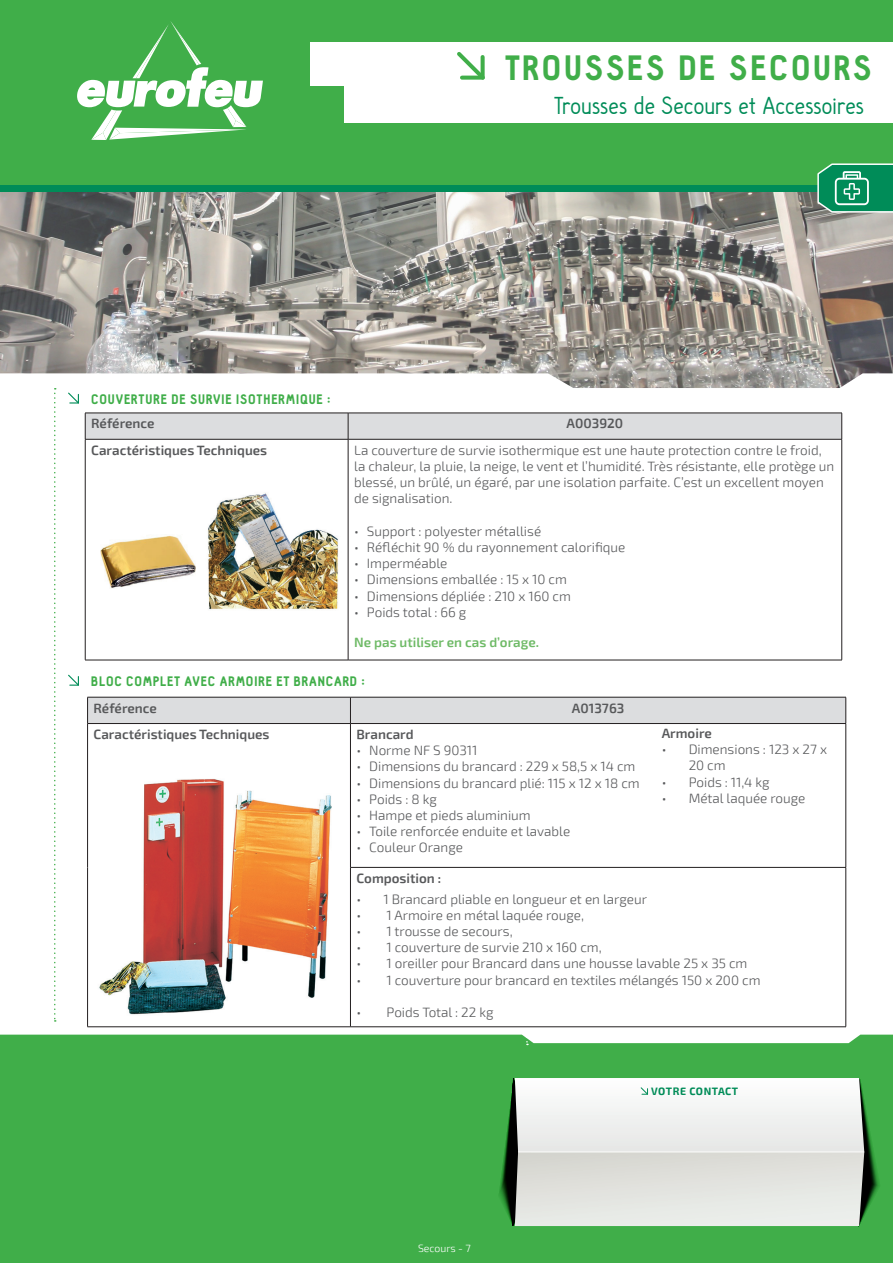
<style>
.page{position:relative;width:893px;height:1263px;background:#fff}
.page>*{position:absolute;margin:0;border:0;box-sizing:border-box;transform-origin:0 0}
.t1{font:900 34.5px "Hallosans";letter-spacing:.08em;color:#40ae49}
.t2{font:25.5px "Hallo Sans";letter-spacing:-.005em;color:#008c58}
.t3{font:300 13.5px/16.2px "Exo 2";color:#57585a}
.t4{font:600 13.5px "Exo 2";color:#57585a}
.t5{font:900 13.5px "Hallosans";letter-spacing:.06em;color:#40ae49}
.t6{font:600 13.5px "Exo 2";color:#6eba66}
.t7{font:700 10.5px "Exo 2";letter-spacing:.045em;color:#008c58}
.t8{font:300 10.5px "Exo 2";color:#fff}
</style>
<div class="page">
<div style="left:0;top:1035px;width:893px;height:228px;background:#40ae49"></div>
<svg style="left:498px;top:1078px;width:383px;height:149px"></svg>
<img style="left:0;top:191px;width:893px;height:197px">
<div style="left:0;top:0;width:893px;height:188px;background:#40ae49"></div>
<div style="left:0;top:185px;width:893px;height:6px;background:#008c58"></div>
<div style="left:311px;top:43px;width:582px;height:43px;background:#fff"></div>
<div style="left:345px;top:74px;width:548px;height:48px;background:#fff"></div>
<svg style="left:457px;top:52px;width:28px;height:28px"></svg>
<svg style="left:54px;top:388px;width:2px;height:634px"></svg>
<svg style="left:816px;top:163px;width:77px;height:51px;background:#329f74"></svg>
<svg style="left:68px;top:392px;width:11px;height:12px"></svg>
<svg style="left:85px;top:413px;width:757px;height:26px;background:#d6d7d9"></svg>
<hr style="left:85px;top:439px;width:263px;height:1px;background:#231f20">
<hr style="left:85px;top:439px;width:1px;height:221px;background:#231f20">
<hr style="left:348px;top:439px;width:494px;height:1px;background:#231f20">
<hr style="left:348px;top:439px;width:1px;height:221px;background:#231f20">
<hr style="left:841px;top:439px;width:1px;height:221px;background:#231f20">
<hr style="left:85px;top:660px;width:263px;height:1px;background:#231f20">
<hr style="left:348px;top:660px;width:494px;height:1px;background:#231f20">
<svg style="left:526px;top:866px;width:2px;height:179px"></svg>
<div style="left:87px;top:697px;width:759px;height:26px;background:#dcdddf"></div>
<hr style="left:87px;top:723px;width:263px;height:1px;background:#231f20">
<hr style="left:87px;top:724px;width:1px;height:143px;background:#231f20">
<hr style="left:350px;top:723px;width:496px;height:1px;background:#231f20">
<hr style="left:350px;top:724px;width:1px;height:143px;background:#231f20">
<hr style="left:845px;top:724px;width:1px;height:143px;background:#231f20">
<hr style="left:87px;top:867px;width:1px;height:159px;background:#231f20">
<hr style="left:350px;top:867px;width:496px;height:1px;background:#231f20">
<hr style="left:350px;top:867px;width:1px;height:159px;background:#231f20">
<hr style="left:845px;top:867px;width:1px;height:159px;background:#231f20">
<hr style="left:87px;top:1026px;width:263px;height:1px;background:#231f20">
<hr style="left:350px;top:1026px;width:496px;height:1px;background:#231f20">
<svg style="left:68px;top:674px;width:11px;height:12px"></svg>
<img style="left:101px;top:535px;width:95px;height:53px">
<img style="left:208px;top:493px;width:130px;height:117px">
<img style="left:99px;top:779px;width:233px;height:236px">
<svg style="left:77px;top:21px;width:186px;height:119px"></svg>
<h1 class="t1" style="left:505px;top:49px;width:368px">TROUSSES DE SECOURS</h1>
<h2 class="t2" style="left:554px;top:92px;width:312px">Trousses de Secours et Accessoires</h2>
<p class="t5" style="left:91px;top:391px;width:241px">COUVERTURE DE SURVIE ISOTHERMIQUE :</p>
<p class="t4" style="left:91px;top:416px;width:65px">Référence</p>
<p class="t4" style="left:567px;top:416px;width:58px">A003920</p>
<p class="t4" style="left:91px;top:442px;width:177px">Caractéristiques Techniques</p>
<p class="t3" style="left:354px;top:442px;width:482px">La couverture de survie isothermique est une haute protection contre le froid, la chaleur, la pluie, la neige, le vent et l’humidité. Très résistante, elle protège un blessé, un brûlé, un égaré, par une isolation parfaite. C’est un excellent moyen de signalisation.</p>
<p class="t3" style="left:354px;top:523px;width:189px">• Support : polyester métallisé</p>
<p class="t3" style="left:354px;top:539px;width:273px">• Réfléchit 90 % du rayonnement calorifique</p>
<p class="t3" style="left:354px;top:556px;width:95px">• Imperméable</p>
<p class="t3" style="left:354px;top:572px;width:214px">• Dimensions emballée : 15 x 10 cm</p>
<p class="t3" style="left:354px;top:588px;width:218px">• Dimensions dépliée : 210 x 160 cm</p>
<p class="t3" style="left:354px;top:604px;width:114px">• Poids total : 66 g</p>
<p class="t6" style="left:354px;top:634px;width:186px">Ne pas utiliser en cas d’orage.</p>
<p class="t5" style="left:91px;top:674px;width:275px">BLOC COMPLET AVEC ARMOIRE ET BRANCARD :</p>
<p class="t4" style="left:94px;top:700px;width:65px">Référence</p>
<p class="t4" style="left:572px;top:700px;width:54px">A013763</p>
<p class="t4" style="left:94px;top:726px;width:177px">Caractéristiques Techniques</p>
<p class="t4" style="left:356px;top:726px;width:59px">Brancard</p>
<p class="t3" style="left:356px;top:743px;width:123px">• Norme NF S 90311</p>
<p class="t3" style="left:356px;top:759px;width:281px">• Dimensions du brancard : 229 x 58,5 x 14 cm</p>
<p class="t3" style="left:356px;top:775px;width:285px">• Dimensions du brancard plié: 115 x 12 x 18 cm</p>
<p class="t3" style="left:356px;top:791px;width:82px">• Poids : 8 kg</p>
<p class="t3" style="left:356px;top:807px;width:176px">• Hampe et pieds aluminium</p>
<p class="t3" style="left:356px;top:824px;width:215px">• Toile renforcée enduite et lavable</p>
<p class="t3" style="left:356px;top:840px;width:108px">• Couleur Orange</p>
<p class="t4" style="left:356px;top:870px;width:86px">Composition :</p>
<p class="t3" style="left:356px;top:891px;width:292px">• 1 Brancard pliable en longueur et en largeur</p>
<p class="t3" style="left:356px;top:907px;width:229px">• 1 Armoire en métal laquée rouge,</p>
<p class="t3" style="left:356px;top:923px;width:158px">• 1 trousse de secours,</p>
<p class="t3" style="left:356px;top:939px;width:247px">• 1 couverture de survie 210 x 160 cm,</p>
<p class="t3" style="left:356px;top:956px;width:392px">• 1 oreiller pour Brancard dans une housse lavable 25 x 35 cm</p>
<p class="t3" style="left:356px;top:972px;width:405px">• 1 couverture pour brancard en textiles mélangés 150 x 200 cm</p>
<p class="t3" style="left:356px;top:1004px;width:139px">• Poids Total : 22 kg</p>
<p class="t4" style="left:662px;top:725px;width:52px">Armoire</p>
<p class="t3" style="left:689px;top:742px;width:140px;text-indent:-27px">• Dimensions : 123 x 27 x<br>20 cm</p>
<p class="t3" style="left:662px;top:774px;width:110px">• Poids : 11,4 kg</p>
<p class="t3" style="left:662px;top:790px;width:145px">• Métal laquée rouge</p>
<p class="t8" style="left:418px;top:1242px;width:54px">Secours - 7</p>
<p class="t7" style="left:651px;top:1085px;width:89px">VOTRE CONTACT</p>
</div>
